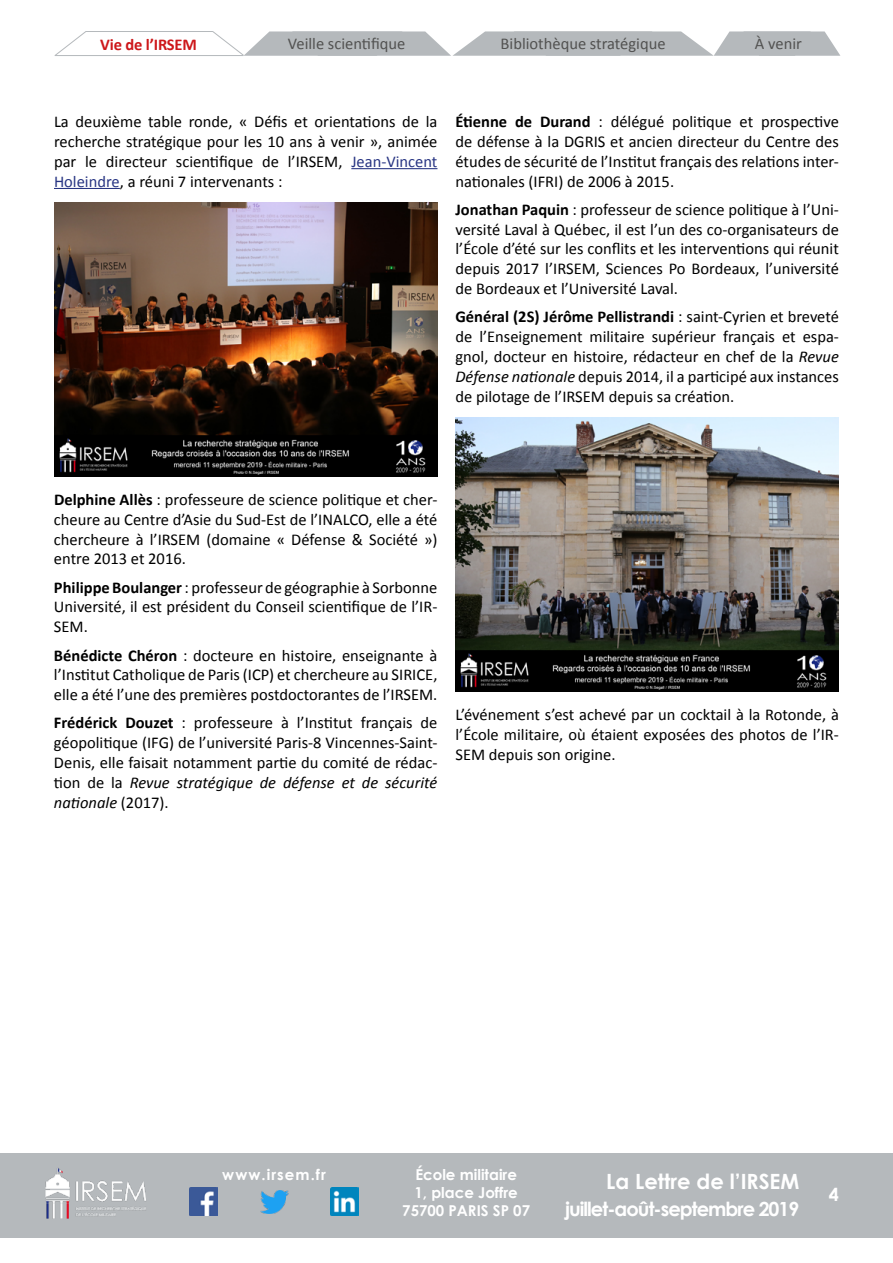
<style>
.page{position:relative;width:893px;height:1263px;background:#fff}
.page>*{position:absolute;margin:0;border:0;box-sizing:border-box;transform-origin:0 0}
.t1{font:700 21px "Century Gothic";color:#fff}
.t2{font:700 19.5px "Century Gothic";letter-spacing:-.05em;color:#fff}
.t3{font:700 18px "Century Gothic";color:#fff}
.t4{font:16.5px/19.8px "Calibri";color:#000;text-align:justify}
.t5{font:16.5px "Calibri";color:#525251}
.t6{font:700 16.5px "Calibri";letter-spacing:-.01em;color:#cd171a}
.t7{font:700 15px/18px "Century Gothic";color:#fff;text-align:center}
.t8{font:700 15px "Century Gothic";letter-spacing:.07em;color:#fff}
.s1{color:#283583}
.s2{font-weight:700}
.s3{font-style:italic}
</style>
<div class="page">
<svg style="left:54px;top:31px;width:32px;height:25px"></svg>
<hr style="left:55px;top:55px;width:189px;height:1px;background:#b5b9bc">
<hr style="left:86px;top:31px;width:127px;height:1px;background:#b5b9bc">
<svg style="left:213px;top:31px;width:628px;height:25px"></svg>
<div style="left:0;top:1152px;width:893px;height:85px;background:#b5b9bc"></div>
<img style="left:45px;top:1168px;width:101px;height:51px">
<img style="left:189px;top:1188px;width:28px;height:28px">
<img style="left:260px;top:1190px;width:28px;height:23px">
<img style="left:331px;top:1188px;width:28px;height:28px">
<hr style="left:351px;top:168px;width:86px;height:1px;background:#283583">
<hr style="left:54px;top:188px;width:66px;height:1px;background:#283583">
<img style="left:54px;top:203px;width:383px;height:274px">
<img style="left:455px;top:418px;width:384px;height:274px">
<p class="t6" style="left:100px;top:34px;width:98px">Vie de l’IRSEM</p>
<p class="t5" style="left:288px;top:33px;width:119px">Veille scientifique</p>
<p class="t5" style="left:501px;top:33px;width:167px">Bibliothèque stratégique</p>
<p class="t5" style="left:755px;top:33px;width:48px">À venir</p>
<p class="t4" style="left:54px;top:112px;width:385px">La deuxième table ronde, « Défis et orientations de la recherche stratégique pour les 10 ans à venir », animée par le directeur scientifique de l’IRSEM, <span class="s1">Jean-Vincent Holeindre</span>, a réuni 7 intervenants :</p>
<p class="t4" style="left:455px;top:112px;width:385px"><span class="s2">Étienne de Durand</span> : délégué politique et prospective de défense à la DGRIS et ancien directeur du Centre des études de sécurité de l’Institut français des relations inter&shy;nationales (IFRI) de 2006 à 2015.</p>
<p class="t4" style="left:455px;top:200px;width:385px"><span class="s2">Jonathan Paquin</span> : professeur de science politique à l’Uni&shy;versité Laval à Québec, il est l’un des co-organisateurs de l’École d’été sur les conflits et les interventions qui réunit depuis 2017 l’IRSEM, Sciences Po Bordeaux, l’université de Bordeaux et l’Université Laval.</p>
<p class="t4" style="left:455px;top:307px;width:385px"><span class="s2">Général (2S) Jérôme Pellistrandi</span> : saint-Cyrien et breveté de l’Enseignement militaire supérieur français et espa&shy;gnol, docteur en histoire, rédacteur en chef de la <span class="s3">Revue Défense nationale</span> depuis 2014, il a participé aux instances de pilotage de l’IRSEM depuis sa création.</p>
<p class="t4" style="left:54px;top:490px;width:385px"><span class="s2">Delphine Allès</span> : professeure de science politique et cher&shy;cheure au Centre d’Asie du Sud-Est de l’INALCO, elle a été chercheure à l’IRSEM (domaine « Défense &amp; Société ») entre 2013 et 2016.</p>
<p class="t4" style="left:54px;top:577px;width:385px"><span class="s2">Philippe Boulanger</span>: professeur de géographie à Sorbonne Université, il est président du Conseil scientifique de l’IR-SEM.</p>
<p class="t4" style="left:54px;top:645px;width:385px"><span class="s2">Bénédicte Chéron</span> : docteure en histoire, enseignante à l’Institut Catholique de Paris (ICP) et chercheure au SIRICE, elle a été l’une des premières postdoctorantes de l’IRSEM.</p>
<p class="t4" style="left:54px;top:713px;width:385px"><span class="s2">Frédérick Douzet</span> : professeure à l’Institut français de géopolitique (IFG) de l’université Paris-8 Vincennes-Saint-Denis, elle faisait notamment partie du comité de rédac&shy;tion de la <span class="s3">Revue stratégique de défense et de sécurité nationale</span> (2017).</p>
<p class="t4" style="left:455px;top:705px;width:385px">L’événement s’est achevé par un cocktail à la Rotonde, à l’École militaire, où étaient exposées des photos de l’IR-SEM depuis son origine.</p>
<p class="t8" style="left:222px;top:1163px;width:105px">www.irsem.fr</p>
<p class="t7" style="left:402px;top:1165px;width:129px">École militaire<br>1, place Joffre<br>75700 PARIS SP 07</p>
<p class="t1" style="left:606px;top:1165px;width:195px">La Lettre de l’IRSEM</p>
<p class="t2" style="left:565px;top:1194px;width:236px">juillet-août-septembre 2019</p>
<p class="t3" style="left:829px;top:1181px;width:12px">4</p>
</div>
